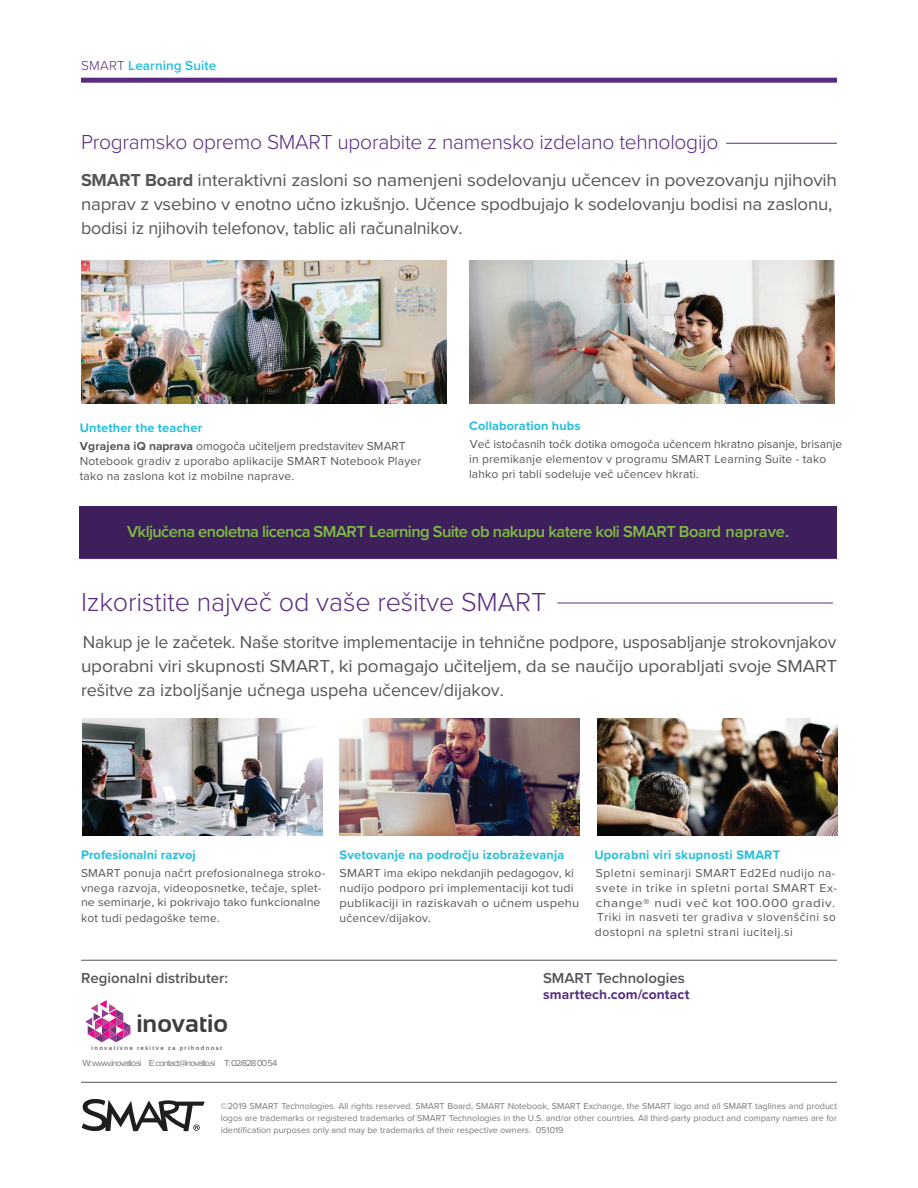
<style>
.page{position:relative;width:918px;height:1188px;background:#fff}
.page>*{position:absolute;margin:0;border:0;box-sizing:border-box;transform-origin:0 0}
.t1{font:300 27px "Proxima Nova";letter-spacing:-.005em;color:#592c82}
.t2{font:700 25.05px "Sansation";color:#3e3e3f}
.t3{font:300 21px "Proxima Nova";letter-spacing:-.015em;color:#592c82}
.t4{font:18px/24px "Proxima Nova";letter-spacing:-.01em;color:#55565a;scale:1.06 1}
.t5{font:18px "Proxima Nova";letter-spacing:-.01em;color:#55565a}
.t6{font:600 16.5px "Proxima Nova";letter-spacing:-.035em;color:#80be41}
.t7{font:600 15px "Proxima Nova";color:#55565a}
.t8{font:700 13.8px "Proxima Nova";letter-spacing:.01em;color:#592c82}
.t9{font:600 13.5px "Proxima Nova";letter-spacing:.01em;color:#24bfdc}
.t10{font:700 12.75px "Proxima Nova";letter-spacing:.015em;color:#24bfdc}
.t11{font:12px/15px "Proxima Nova";letter-spacing:.015em;color:#55565a}
.t12{font:12px/15px "Proxima Nova";letter-spacing:.045em;color:#55565a}
.t13{font:12px/15.5px "Proxima Nova";letter-spacing:.04em;color:#55565a}
.t14{font:11.7px "Proxima Nova";color:#55565a;scale:1.06 1}
.t15{font:9px/12px "Proxima Nova";color:#77787c;text-align:justify}
.t16{font:9px "Proxima Nova";letter-spacing:-.115em;color:#77787c;scale:1.05 1}
.t17{font:700 6.15px "Sansation";letter-spacing:.22em;color:#6c6d70}
.s1{font-weight:300;color:#592c82}
.s2{font-weight:700}
</style>
<div class="page">
<svg style="left:81px;top:78px;width:756px;height:5px;background:#633889"></svg>
<hr style="left:557px;top:603px;width:276px;height:1px;background:#592c82">
<img style="left:597px;top:719px;width:240px;height:117px">
<hr style="left:726px;top:143px;width:111px;height:1px;background:#592c82">
<div style="left:80px;top:506px;width:757px;height:52px;background:#3d1f5c"></div>
<img style="left:81px;top:260px;width:366px;height:144px">
<img style="left:469px;top:260px;width:366px;height:144px">
<svg style="left:85px;top:1000px;width:45px;height:42px"></svg>
<hr style="left:81px;top:960px;width:756px;height:1px;background:#55565a">
<hr style="left:81px;top:1082px;width:756px;height:1px;background:#55565a">
<svg style="left:82px;top:1099px;width:123px;height:32px"></svg>
<img style="left:340px;top:719px;width:239px;height:117px">
<img style="left:82px;top:719px;width:240px;height:117px">
<p class="t9" style="left:81px;top:55px;width:137px"><span class="s1">SMART</span> Learning Suite</p>
<h3 class="t3" style="left:81px;top:126px;width:639px">Programsko opremo SMART uporabite z namensko izdelano tehnologijo</h3>
<p class="t4" style="left:81px;top:167px;width:715px"><span class="s2">SMART Board</span> interaktivni zasloni so namenjeni sodelovanju učencev in povezovanju njihovih naprav z vsebino v enotno učno izkušnjo. Učence spodbujajo k sodelovanju bodisi na zaslonu, bodisi iz njihovih telefonov, tablic ali računalnikov.</p>
<p class="t10" style="left:80px;top:418px;width:124px">Untether the teacher</p>
<p class="t11" style="left:80px;top:438px;width:343px"><span class="s2">Vgrajena iQ naprava</span> omogoča učiteljem predstavitev SMART<br>Notebook gradiv z uporabo aplikacije SMART Notebook Player tako na zaslona kot iz mobilne naprave.</p>
<p class="t10" style="left:469px;top:416px;width:113px">Collaboration hubs</p>
<p class="t11" style="left:469px;top:437px;width:375px;line-height:14.5px">Več istočasnih točk dotika omogoča učencem hkratno pisanje, brisanje in premikanje elementov v programu SMART Learning Suite - tako lahko pri tabli sodeluje več učencev hkrati.</p>
<h3 class="t6" style="left:127px;top:519px;width:664px">Vključena enoletna licenca SMART Learning Suite ob nakupu katere koli SMART Board naprave.</h3>
<h1 class="t1" style="left:81px;top:581px;width:467px">Izkoristite največ od vaše rešitve SMART</h1>
<h3 class="t5" style="left:83px;top:629px;width:755px">Nakup je le začetek. Naše storitve implementacije in tehnične podpore, usposabljanje strokovnjakov</h3>
<h3 class="t4" style="left:81px;top:653px;width:715px">uporabni viri skupnosti SMART, ki pomagajo učiteljem, da se naučijo uporabljati svoje SMART rešitve za izboljšanje učnega uspeha učencev/dijakov.</h3>
<p class="t10" style="left:81px;top:845px;width:116px">Profesionalni razvoj</p>
<p class="t11" style="left:81px;top:865px;width:246px">SMART ponuja načrt prefosionalnega stroko&shy;vnega razvoja, videoposnetke, tečaje, splet-</p>
<p class="t14" style="left:81px;top:894px;width:228px">ne seminarje, ki pokrivajo tako funkcionalne</p>
<p class="t11" style="left:81px;top:910px;width:140px">kot tudi pedagoške teme.</p>
<p class="t10" style="left:340px;top:845px;width:226px">Svetovanje na področju izobraževanja</p>
<p class="t11" style="left:340px;top:865px;width:241px">SMART ima ekipo nekdanjih pedagogov, ki nudijo podporo pri implementaciji kot tudi publikaciji in raziskavah o učnem uspehu učencev/dijakov.</p>
<p class="t10" style="left:594px;top:845px;width:187px">Uporabni viri skupnosti SMART</p>
<p class="t12" style="left:596px;top:865px;width:243px">Spletni seminarji SMART Ed2Ed nudijo na&shy;svete in trike in spletni portal SMART Ex&shy;change® nudi več kot 100.000 gradiv.</p>
<p class="t13" style="left:595px;top:909px;width:242px">Triki in nasveti ter gradiva v slovenščini so dostopni na spletni strani iucitelj.si</p>
<p class="t7" style="left:81px;top:966px;width:149px">Regionalni distributer:</p>
<p class="t7" style="left:543px;top:966px;width:143px">SMART Technologies</p>
<h2 class="t2" style="left:136px;top:1010px;width:93px">inovatio</h2>
<p class="t17" style="left:92px;top:1044px;width:132px">inovativne rešitve za prihodnost</p>
<p class="t8" style="left:543px;top:984px;width:148px">smarttech.com/contact</p>
<p class="t16" style="left:83px;top:1056px;width:187px">W:www.inovatio.si E:contact@inovatio.si T:02/828 00 54</p>
<p class="t15" style="left:221px;top:1099px;width:618px">©2019 SMART Technologies. All rights reserved. SMART Board, SMART Notebook, SMART Exchange, the SMART logo and all SMART taglines and product logos are trademarks or registered trademarks of SMART Technologies in the U.S. and/or other countries. All third-party product and company names are for identification purposes only and may be trademarks of their respective owners. 051019</p>
</div>
